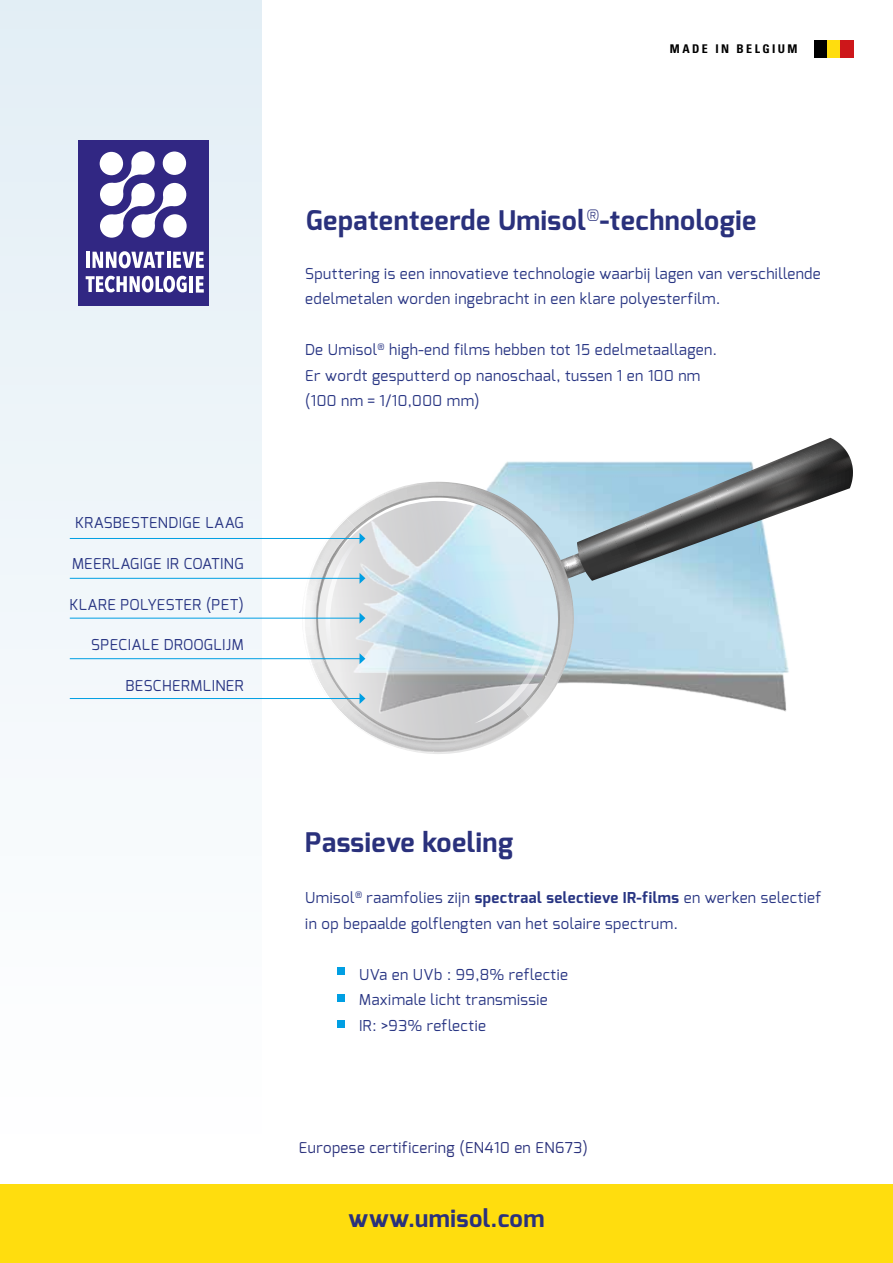
<style>
.page{position:relative;width:893px;height:1263px;background:#fff}
.page>*{position:absolute;margin:0;border:0;box-sizing:border-box;transform-origin:0 0}
.t1{font:700 27px "Exo";letter-spacing:.02em;color:#2a317c}
.t2{font:700 24px "Exo";letter-spacing:.02em;color:#2a317c}
.t3{font:15px/25.5px "Exo";letter-spacing:.03em;color:#283583}
.t4{font:15px "Exo";letter-spacing:.03em;color:#2a317c}
.t5{font:700 condensed 12px "Univers";letter-spacing:.2em;color:#000}
.s1{font-weight:700}
</style>
<div class="page">
<div style="left:0;top:1184px;width:893px;height:79px;background:#ffdd0e"></div>
<div style="left:0;top:0;width:261px;height:1165px;background:linear-gradient(to bottom,#e2eef5,#fff)"></div>
<div style="left:814px;top:40px;width:13px;height:18px;background:#000"></div>
<div style="left:827px;top:40px;width:14px;height:18px;background:#ffdd0e"></div>
<div style="left:841px;top:40px;width:13px;height:18px;background:#cd171a"></div>
<div style="left:78px;top:140px;width:131px;height:166px;background:#312783"></div>
<svg style="left:100px;top:151px;width:87px;height:87px"></svg>
<hr style="left:86px;top:252px;width:4px;height:16px;background:#fff">
<svg style="left:92px;top:251px;width:72px;height:17px"></svg>
<hr style="left:167px;top:252px;width:4px;height:16px;background:#fff">
<svg style="left:86px;top:276px;width:101px;height:16px"></svg>
<svg style="left:173px;top:252px;width:31px;height:16px"></svg>
<hr style="left:190px;top:276px;width:3px;height:17px;background:#fff">
<svg style="left:196px;top:276px;width:8px;height:17px"></svg>
<div style="left:337px;top:968px;width:8px;height:7px;background:#009fe3"></div>
<div style="left:337px;top:994px;width:8px;height:8px;background:#009fe3"></div>
<div style="left:337px;top:1020px;width:8px;height:7px;background:#009fe3"></div>
<hr style="left:70px;top:538px;width:290px;height:1px;background:#009fe3">
<hr style="left:70px;top:618px;width:290px;height:1px;background:#009fe3">
<hr style="left:70px;top:658px;width:290px;height:1px;background:#009fe3">
<hr style="left:70px;top:578px;width:290px;height:1px;background:#009fe3">
<hr style="left:70px;top:698px;width:290px;height:1px;background:#009fe3">
<svg style="left:302px;top:438px;width:551px;height:316px"></svg>
<p class="t5" style="left:670px;top:41px;width:129px">MADE IN BELGIUM</p>
<p class="t3" style="left:75px;top:510px;width:170px">KRASBESTENDIGE LAAG</p>
<p class="t3" style="left:72px;top:551px;width:173px">MEERLAGIGE IR COATING</p>
<p class="t3" style="left:70px;top:591px;width:176px">KLARE POLYESTER (PET)</p>
<p class="t3" style="left:91px;top:632px;width:154px">SPECIALE DROOGLIJM</p>
<p class="t3" style="left:125px;top:672px;width:120px">BESCHERMLINER</p>
<h1 class="t1" style="left:306px;top:203px;width:452px">Gepatenteerde Umisol<sup>®</sup>-technologie</h1>
<p class="t3" style="left:305px;top:261px;width:517px">Sputtering is een innovatieve technologie waarbij lagen van verschillende edelmetalen worden ingebracht in een klare polyesterfilm.</p>
<p class="t3" style="left:305px;top:337px;width:413px">De Umisol<sup>®</sup> high-end films hebben tot 15 edelmetaallagen.<br>Er wordt gesputterd op nanoschaal, tussen 1 en 100 nm (100 nm = 1/10,000 mm)</p>
<h1 class="t1" style="left:305px;top:825px;width:209px">Passieve koeling</h1>
<p class="t3" style="left:305px;top:885px;width:518px">Umisol<sup>®</sup> raamfolies zijn <span class="s1">spectraal selectieve IR-films</span> en werken selectief in op bepaalde golflengten van het solaire spectrum.</p>
<p class="t3" style="left:359px;top:961px;width:210px">UVa en UVb : 99,8% reflectie<br>Maximale licht transmissie<br>IR: &gt;93% reflectie</p>
<p class="t4" style="left:299px;top:1138px;width:290px">Europese certificering (EN410 en EN673)</p>
<h2 class="t2" style="left:348px;top:1203px;width:198px">www.umisol.com</h2>
</div>
